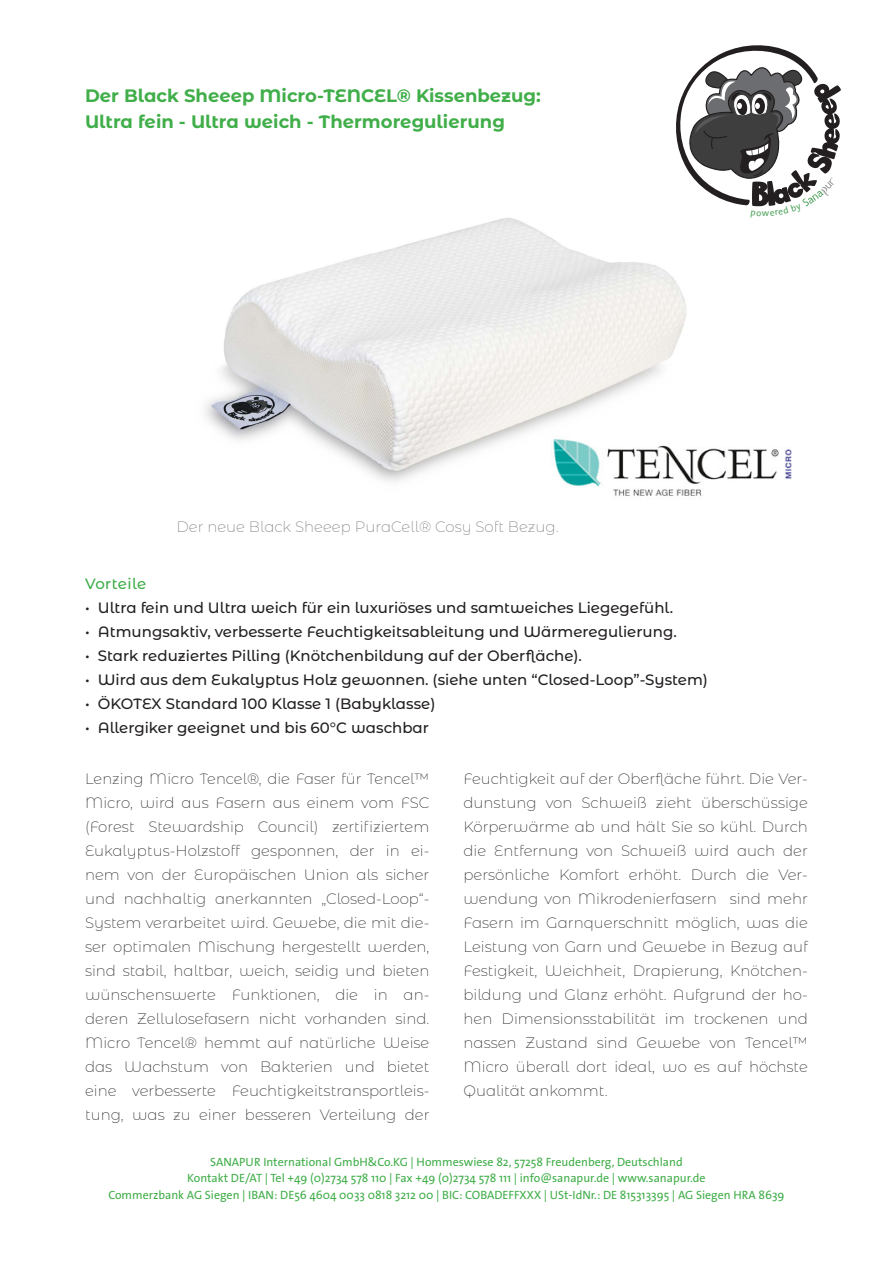
<style>
.page{position:relative;width:893px;height:1263px;background:#fff}
.page>*{position:absolute;margin:0;border:0;box-sizing:border-box;transform-origin:0 0}
.t1{font:700 18px "Montserrat Alternates";color:#40ae49}
.t2{font:200 15px/24px "Montserrat Alternates";color:#231f20;text-align:justify}
.t3{font:500 15px "Montserrat Alternates";color:#231f20}
.t4{font:200 15px "Montserrat Alternates";color:#76787b}
.t5{font:500 15px "Montserrat Alternates";letter-spacing:.025em;color:#40ae49}
.t6{font:12px/16.5px "The Sans Os F";color:#40ae49;text-align:center}
</style>
<div class="page">
<img style="left:205px;top:218px;width:482px;height:264px">
<img style="left:546px;top:436px;width:246px;height:60px">
<svg style="left:676px;top:45px;width:165px;height:162px"></svg>
<p class="t1" style="left:85px;top:83px;width:457px">Der Black Sheeep Micro-TENCEL® Kissenbezug:</p>
<p class="t1" style="left:85px;top:109px;width:421px">Ultra fein - Ultra weich - Thermoregulierung</p>
<p class="t4" style="left:176px;top:516px;width:384px">Der neue Black Sheeep PuraCell® Cosy Soft Bezug.</p>
<p class="t5" style="left:85px;top:573px;width:63px">Vorteile</p>
<p class="t3" style="left:85px;top:597px;width:590px">• Ultra fein und Ultra weich für ein luxuriöses und samtweiches Liegegefühl.</p>
<p class="t3" style="left:85px;top:621px;width:593px">• Atmungsaktiv, verbesserte Feuchtigkeitsableitung und Wärmeregulierung.</p>
<p class="t3" style="left:85px;top:645px;width:498px">• Stark reduziertes Pilling (Knötchenbildung auf der Oberfläche).</p>
<p class="t3" style="left:85px;top:669px;width:624px">• Wird aus dem Eukalyptus Holz gewonnen. (siehe unten “Closed-Loop”-System)</p>
<p class="t3" style="left:85px;top:693px;width:352px">• ÖKOTEX Standard 100 Klasse 1 (Babyklasse)</p>
<p class="t3" style="left:85px;top:717px;width:345px">• Allergiker geeignet und bis 60°C waschbar</p>
<p class="t2" style="left:85px;top:766px;width:346px">Lenzing Micro Tencel®, die Faser für Tencel™ Micro, wird aus Fasern aus einem vom FSC (Forest Stewardship Council) zertifiziertem Eukalyptus-Holzstoff gesponnen, der in ei&shy;nem von der Europäischen Union als sicher und nachhaltig anerkannten „Closed-Loop“- System verarbeitet wird. Gewebe, die mit die&shy;ser optimalen Mischung hergestellt werden, sind stabil, haltbar, weich, seidig und bieten wünschenswerte Funktionen, die in an&shy;deren Zellulosefasern nicht vorhanden sind.<br>Micro Tencel® hemmt auf natürliche Weise das Wachstum von Bakterien und bietet eine verbesserte Feuchtigkeitstransportleis&shy;tung, was zu einer besseren Verteilung der</p>
<p class="t2" style="left:463px;top:766px;width:346px;text-align:left">Feuchtigkeit auf der Oberfläche führt. Die Ver&shy;dunstung von Schweiß zieht überschüssige Körperwärme ab und hält Sie so kühl. Durch die Entfernung von Schweiß wird auch der persönliche Komfort erhöht. Durch die Ver&shy;wendung von Mikrodenierfasern sind mehr Fasern im Garnquerschnitt möglich, was die Leistung von Garn und Gewebe in Bezug auf Festigkeit, Weichheit, Drapierung, Knötchen&shy;bildung und Glanz erhöht. Aufgrund der ho&shy;hen Dimensionsstabilität im trockenen und nassen Zustand sind Gewebe von Tencel™ Micro überall dort ideal, wo es auf höchste Qualität ankommt.</p>
<p class="t6" style="left:108px;top:1153px;width:678px">SANAPUR International GmbH&amp;Co.KG | Hommeswiese 82, 57258 Freudenberg, Deutschland<br>Kontakt DE/AT | Tel +49 (0)2734 578 110 | Fax +49 (0)2734 578 111 | info@sanapur.de | www.sanapur.de<br>Commerzbank AG Siegen | IBAN: DE56 4604 0033 0818 3212 00 | BIC: COBADEFFXXX | USt-IdNr.: DE 815313395 | AG Siegen HRA 8639</p>
</div>
